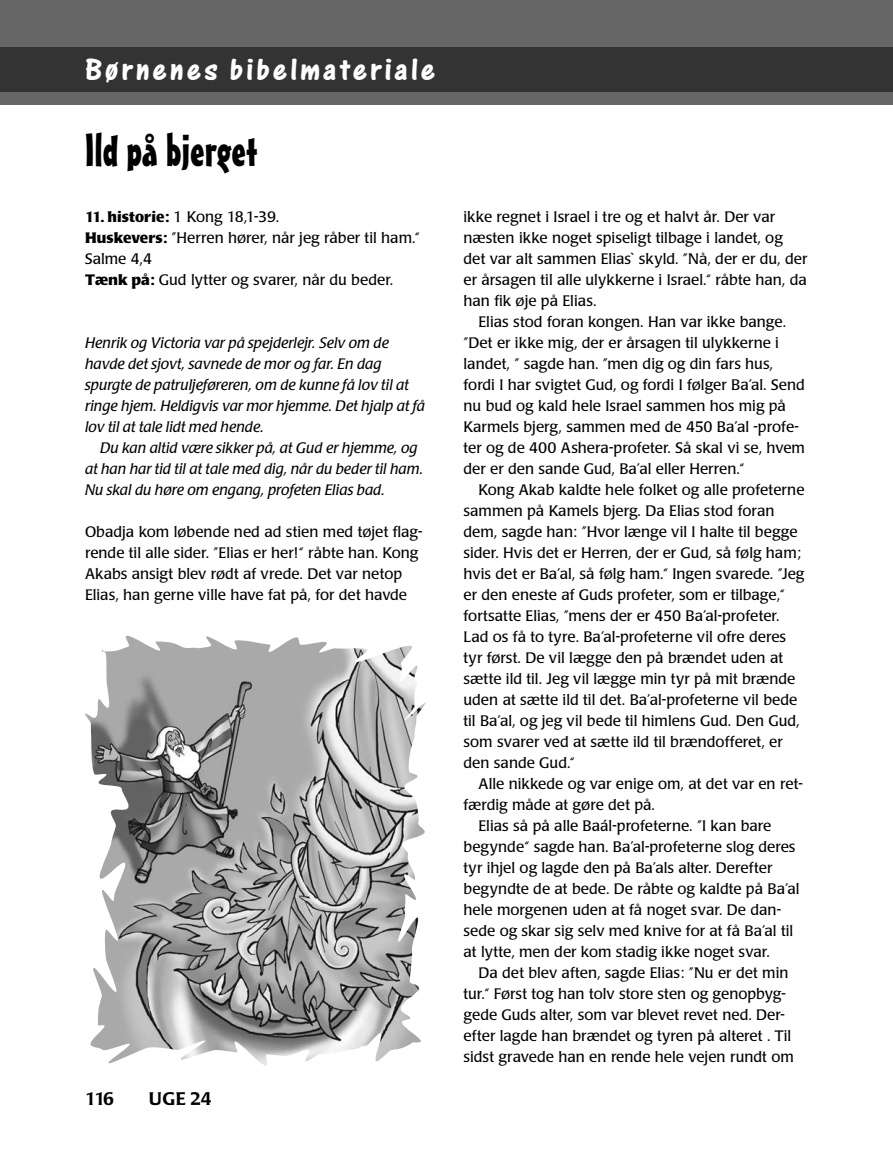
<style>
.page{position:relative;width:893px;height:1149px;background:#fff}
.page>*{position:absolute;margin:0;border:0;box-sizing:border-box;transform-origin:0 0}
.t1{font:45px "Mister Earl BT";color:#000}
.t2{font:33px "One Stroke Script Bold Plain";letter-spacing:.1em;color:#fff}
.t3{font:500 18px "Poppl Laudatio";color:#000}
.t4{font:15px/21px "Poppl Laudatio";color:#000}
.t5{font:italic 15px/21px "Poppl Laudatio";letter-spacing:.005em;color:#000}
.s1{font-weight:700}
</style>
<div class="page">
<div style="left:0;top:0;width:893px;height:104px;background:#666"></div>
<div style="left:0;top:47px;width:893px;height:44px;background:#333"></div>
<img style="left:85px;top:635px;width:341px;height:431px">
<h2 class="t2" style="left:85px;top:60px;width:351px">Børnenes bibelmateriale</h2>
<h1 class="t1" style="left:85px;top:133px;width:174px">Ild på bjerget</h1>
<p class="t4" style="left:85px;top:207px;width:336px"><span class="s1">11. historie:</span> 1 Kong 18,1-39.<br><span class="s1">Huskevers:</span> ”Herren hører, når jeg råber til ham.“<br>Salme 4,4<br><span class="s1">Tænk på:</span> Gud lytter og svarer, når du beder.</p>
<p class="t5" style="left:85px;top:334px;width:342px">Henrik og Victoria var på spejderlejr. Selv om de havde det sjovt, savnede de mor og far. En dag spurgte de patruljeføreren, om de kunne få lov til at ringe hjem. Heldigvis var mor hjemme. Det hjalp at få lov til at tale lidt med hende.</p>
<p class="t5" style="left:85px;top:439px;width:340px;text-indent:15px">Du kan altid være sikker på, at Gud er hjemme, og at han har tid til at tale med dig, når du beder til ham.<br>Nu skal du høre om engang, profeten Elias bad.</p>
<p class="t4" style="left:85px;top:522px;width:339px">Obadja kom løbende ned ad stien med tøjet flag&shy;rende til alle sider. ”Elias er her!“ råbte han. Kong Akabs ansigt blev rødt af vrede. Det var netop Elias, han gerne ville have fat på, for det havde</p>
<p class="t3" style="left:85px;top:1090px;width:30px">116</p>
<p class="t3" style="left:149px;top:1090px;width:64px">UGE 24</p>
<p class="t4" style="left:463px;top:207px;width:345px">ikke regnet i Israel i tre og et halvt år. Der var næsten ikke noget spiseligt tilbage i landet, og det var alt sammen Elias` skyld. ”Nå, der er du, der er årsagen til alle ulykkerne i Israel.“ råbte han, da han fik øje på Elias.</p>
<p class="t4" style="left:463px;top:312px;width:343px;text-indent:15px">Elias stod foran kongen. Han var ikke bange. ”Det er ikke mig, der er årsagen til ulykkerne i landet, ” sagde han. ”men dig og din fars hus, fordi I har svigtet Gud, og fordi I følger Ba’al. Send nu bud og kald hele Israel sammen hos mig på Karmels bjerg, sammen med de 450 Ba’al -profe&shy;ter og de 400 Ashera-profeter. Så skal vi se, hvem der er den sande Gud, Ba’al eller Herren.“</p>
<p class="t4" style="left:463px;top:480px;width:342px;text-indent:15px">Kong Akab kaldte hele folket og alle profeterne sammen på Kamels bjerg. Da Elias stod foran dem, sagde han: ”Hvor længe vil I halte til begge sider. Hvis det er Herren, der er Gud, så følg ham; hvis det er Ba’al, så følg ham.“ Ingen svarede. ”Jeg er den eneste af Guds profeter, som er tilbage,“ fortsatte Elias, ”mens der er 450 Ba’al-profeter.<br>Lad os få to tyre. Ba’al-profeterne vil ofre deres tyr først. De vil lægge den på brændet uden at sætte ild til. Jeg vil lægge min tyr på mit brænde uden at sætte ild til det. Ba’al-profeterne vil bede til Ba’al, og jeg vil bede til himlens Gud. Den Gud, som svarer ved at sætte ild til brændofferet, er den sande Gud.“</p>
<p class="t4" style="left:478px;top:774px;width:326px">Alle nikkede og var enige om, at det var en ret-</p>
<p class="t4" style="left:463px;top:795px;width:193px">færdig måde at gøre det på.</p>
<p class="t4" style="left:478px;top:816px;width:294px">Elias så på alle Baál-profeterne. ”I kan bare</p>
<p class="t4" style="left:463px;top:837px;width:333px">begynde“ sagde han. Ba’al-profeterne slog deres</p>
<p class="t4" style="left:463px;top:858px;width:310px">tyr ihjel og lagde den på Ba’als alter. Derefter</p>
<p class="t4" style="left:463px;top:879px;width:338px">begyndte de at bede. De råbte og kaldte på Ba’al</p>
<p class="t4" style="left:463px;top:900px;width:319px">hele morgenen uden at få noget svar. De dan-</p>
<p class="t4" style="left:463px;top:921px;width:331px">sede og skar sig selv med knive for at få Ba’al til</p>
<p class="t4" style="left:463px;top:942px;width:308px">at lytte, men der kom stadig ikke noget svar.</p>
<p class="t4" style="left:478px;top:963px;width:311px">Da det blev aften, sagde Elias: ”Nu er det min</p>
<p class="t4" style="left:463px;top:984px;width:324px">tur.“ Først tog han tolv store sten og genopbyg-</p>
<p class="t4" style="left:463px;top:1005px;width:323px">gede Guds alter, som var blevet revet ned. Der-</p>
<p class="t4" style="left:463px;top:1026px;width:329px">efter lagde han brændet og tyren på alteret . Til</p>
<p class="t4" style="left:463px;top:1047px;width:332px">sidst gravede han en rende hele vejen rundt om</p>
</div>
